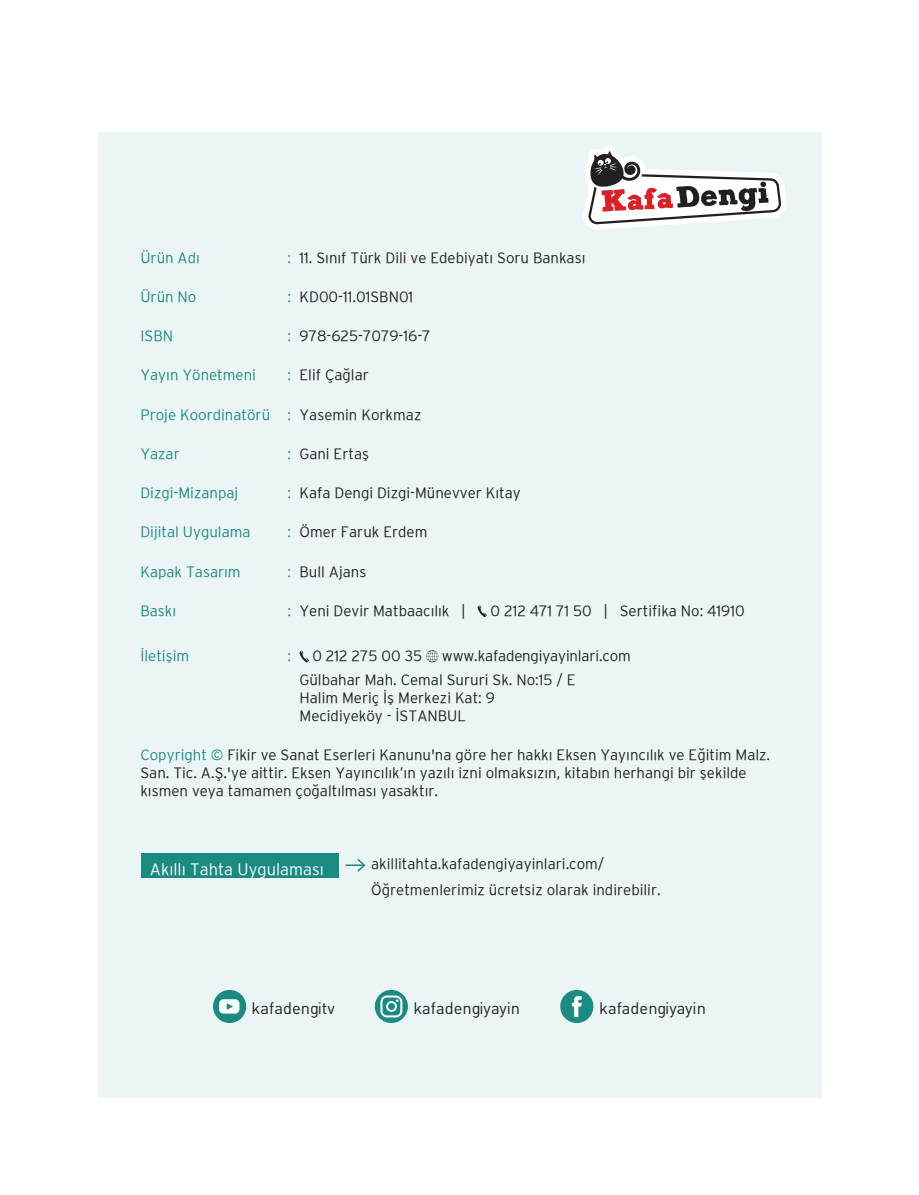
<style>
.page{position:relative;width:919px;height:1195px;background:#fff}
.page>*{position:absolute;margin:0;border:0;box-sizing:border-box;transform-origin:0 0}
.t1{font:16.5px "DIN Tr";color:#231f20}
.t2{font:300 16.5px "Interstate";color:#fff}
.t3{font:300 15px/18px "Interstate";color:#231f20}
.t4{font:300 15px "Interstate";color:#198b81}
.s1{color:#198b81}
.s2{color:#231f20}
</style>
<div class="page">
<div style="left:98px;top:132px;width:723px;height:965px;background:#ecf5f5"></div>
<svg style="left:583px;top:146px;width:203px;height:84px"></svg>
<div style="left:560px;top:990px;width:33px;height:33px;background:#198b81;border-radius:50%"></div>
<svg style="left:572px;top:996px;width:9px;height:21px"></svg>
<div style="left:375px;top:990px;width:33px;height:33px;background:#198b81;border-radius:50%"></div>
<svg style="left:380px;top:995px;width:22px;height:22px"></svg>
<div style="left:213px;top:990px;width:33px;height:33px;background:#198b81;border-radius:50%"></div>
<svg style="left:219px;top:999px;width:20px;height:14px"></svg>
<svg style="left:477px;top:605px;width:10px;height:12px"></svg>
<svg style="left:299px;top:651px;width:10px;height:11px"></svg>
<svg style="left:426px;top:650px;width:12px;height:12px"></svg>
<div style="left:141px;top:853px;width:198px;height:24px;background:#198b81"></div>
<svg style="left:346px;top:859px;width:20px;height:13px"></svg>
<p class="t4" style="left:140px;top:248px;width:61px">Ürün Adı</p>
<p class="t3" style="left:287px;top:248px;width:299px"><span class="s1">:</span> 11. Sınıf Türk Dili ve Edebiyatı Soru Bankası</p>
<p class="t4" style="left:140px;top:288px;width:57px">Ürün No</p>
<p class="t3" style="left:287px;top:287px;width:127px"><span class="s1">:</span> KD00-11.01SBN01</p>
<p class="t4" style="left:140px;top:327px;width:34px">ISBN</p>
<p class="t3" style="left:287px;top:326px;width:144px"><span class="s1">:</span> 978-625-7079-16-7</p>
<p class="t4" style="left:140px;top:366px;width:117px">Yayın Yönetmeni</p>
<p class="t3" style="left:287px;top:366px;width:83px"><span class="s1">:</span> Elif Çağlar</p>
<p class="t4" style="left:140px;top:405px;width:282px">Proje Koordinatörü : <span class="s2">Yasemin Korkmaz</span></p>
<p class="t4" style="left:140px;top:445px;width:41px">Yazar</p>
<p class="t3" style="left:287px;top:444px;width:83px"><span class="s1">:</span> Gani Ertaş</p>
<p class="t4" style="left:140px;top:484px;width:99px">Dizgi-Mizanpaj</p>
<p class="t3" style="left:287px;top:483px;width:235px"><span class="s1">:</span> Kafa Dengi Dizgi-Münevver Kıtay</p>
<p class="t4" style="left:140px;top:523px;width:112px">Dijital Uygulama</p>
<p class="t3" style="left:287px;top:523px;width:141px"><span class="s1">:</span> Ömer Faruk Erdem</p>
<p class="t4" style="left:140px;top:562px;width:102px">Kapak Tasarım</p>
<p class="t3" style="left:287px;top:562px;width:80px"><span class="s1">:</span> Bull Ajans</p>
<p class="t4" style="left:140px;top:602px;width:37px">Baskı</p>
<p class="t3" style="left:287px;top:601px;width:180px"><span class="s1">:</span> Yeni Devir Matbaacılık |</p>
<p class="t3" style="left:490px;top:601px;width:256px">0 212 471 71 50 | Sertifika No: 41910</p>
<p class="t4" style="left:140px;top:647px;width:50px">İletişim</p>
<p class="t4" style="left:287px;top:647px;width:5px">:</p>
<p class="t3" style="left:312px;top:646px;width:111px">0 212 275 00 35</p>
<p class="t3" style="left:299px;top:643px;width:333px;line-height:24px;text-indent:142px">www.kafadengiyayinlari.com<br>Gülbahar Mah. Cemal Sururi Sk. No:15 / E</p>
<p class="t3" style="left:299px;top:688px;width:197px">Halim Meriç İş Merkezi Kat: 9<br>Mecidiyeköy - İSTANBUL</p>
<p class="t3" style="left:140px;top:746px;width:631px"><span class="s1">Copyright ©</span> Fikir ve Sanat Eserleri Kanunu'na göre her hakkı Eksen Yayıncılık ve Eğitim Malz.<br>San. Tic. A.Ş.'ye aittir. Eksen Yayıncılık’ın yazılı izni olmaksızın, kitabın herhangi bir şekilde kısmen veya tamamen çoğaltılması yasaktır.</p>
<p class="t2" style="left:150px;top:859px;width:175px">Akıllı Tahta Uygulaması</p>
<p class="t3" style="left:371px;top:850px;width:291px;line-height:26.5px">akillitahta.kafadengiyayinlari.com/<br>Öğretmenlerimiz ücretsiz olarak indirebilir.</p>
<p class="t1" style="left:251px;top:998px;width:85px">kafadengitv</p>
<p class="t1" style="left:413px;top:998px;width:108px">kafadengiyayin</p>
<p class="t1" style="left:599px;top:998px;width:108px">kafadengiyayin</p>
</div>
